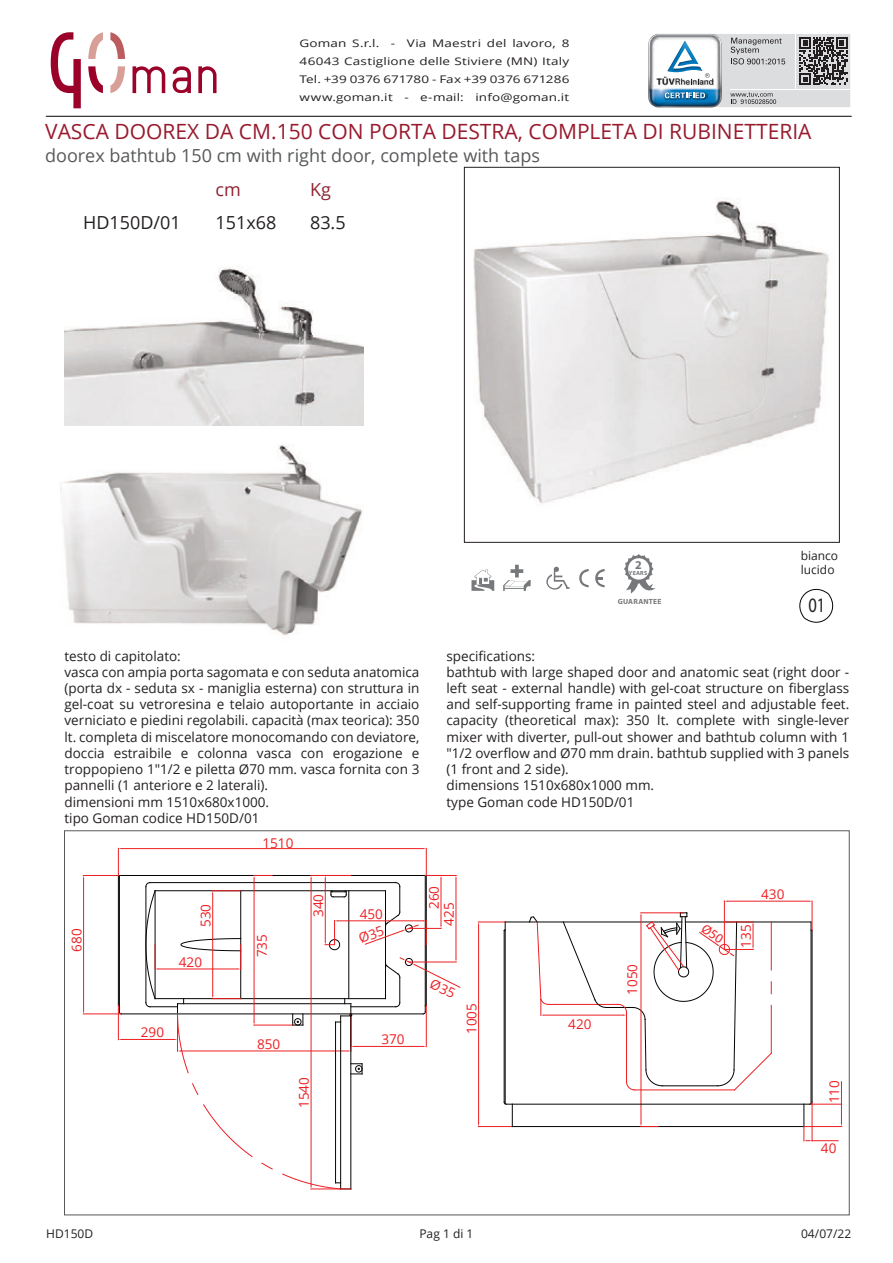
<style>
.page{position:relative;width:893px;height:1263px;background:#fff}
.page>*{position:absolute;margin:0;border:0;box-sizing:border-box;transform-origin:0 0}
.t1{font:21px "Open Sans";color:#981a2d}
.t2{font:20.7px "Myriad Pro";color:#231f20;scale:.8 1}
.t3{font:18px "Open Sans";color:#57585a}
.t4{font:18px "Open Sans";color:#231f20}
.t5{font:18px "Open Sans";color:#8d2431}
.t6{font:13.5px/16.2px "Open Sans";color:#231f20}
.t7{font:13.5px/15px "Open Sans";color:#ee1f23}
.t8{font:12px/14.4px "Open Sans";color:#231f20}
.t9{font:700 12px "Myriad Pro";color:#76787b}
.t10{font:10.5px/18px "Open Sans";letter-spacing:.01em;color:#231f20;text-align:justify;scale:1.29 1}
.t11{font:700 7.5px "Myriad Pro";letter-spacing:.025em;color:#76787b}
.t12{font:700 6px "Myriad Pro";letter-spacing:.04em;color:#76787b}
</style>
<div class="page">
<hr style="left:46px;top:116px;width:805px;height:1px;background:#231f20">
<svg style="left:648px;top:33px;width:202px;height:75px"></svg>
<svg style="left:88px;top:66px;width:15px;height:27px"></svg>
<svg style="left:198px;top:66px;width:19px;height:27px"></svg>
<svg style="left:133px;top:66px;width:32px;height:27px"></svg>
<svg style="left:173px;top:66px;width:18px;height:27px"></svg>
<svg style="left:88px;top:32px;width:15px;height:27px"></svg>
<svg style="left:110px;top:32px;width:15px;height:27px"></svg>
<svg style="left:110px;top:66px;width:15px;height:27px"></svg>
<svg style="left:51px;top:32px;width:30px;height:76px"></svg>
<img style="left:473px;top:200px;width:356px;height:304px">
<svg style="left:579px;top:569px;width:10px;height:18px"></svg>
<svg style="left:595px;top:569px;width:10px;height:18px"></svg>
<svg style="left:546px;top:567px;width:23px;height:23px"></svg>
<svg style="left:471px;top:569px;width:23px;height:22px"></svg>
<svg style="left:503px;top:565px;width:28px;height:26px"></svg>
<svg style="left:799px;top:588px;width:35px;height:35px"></svg>
<div style="left:464px;top:167px;width:376px;height:375px;border:1px solid #231f20"></div>
<svg style="left:624px;top:554px;width:31px;height:39px"></svg>
<hr style="left:118px;top:875px;width:308px;height:1px;background:#040503">
<hr style="left:150px;top:882px;width:246px;height:1px;background:#040503">
<hr style="left:121px;top:1014px;width:302px;height:1px;background:#040503">
<hr style="left:177px;top:1003px;width:174px;height:1px;background:#040503">
<hr style="left:351px;top:1006px;width:45px;height:1px;background:#040503">
<hr style="left:118px;top:875px;width:1px;height:130px;background:#040503">
<hr style="left:119px;top:875px;width:1px;height:137px;background:#040503">
<hr style="left:426px;top:875px;width:1px;height:130px;background:#040503">
<hr style="left:425px;top:875px;width:1px;height:137px;background:#040503">
<hr style="left:385px;top:926px;width:1px;height:37px;background:#040503">
<hr style="left:349px;top:891px;width:1px;height:108px;background:#040503">
<hr style="left:155px;top:998px;width:230px;height:1px;background:#040503">
<hr style="left:155px;top:890px;width:230px;height:1px;background:#040503">
<svg style="left:292px;top:1014px;width:12px;height:12px"></svg>
<hr style="left:121px;top:848px;width:302px;height:1px;background:#ee1f23">
<svg style="left:118px;top:848px;width:3px;height:27px"></svg>
<hr style="left:83px;top:875px;width:35px;height:1px;background:#ee1f23">
<hr style="left:83px;top:1014px;width:38px;height:1px;background:#ee1f23">
<hr style="left:83px;top:878px;width:1px;height:133px;background:#ee1f23">
<hr style="left:254px;top:1025px;width:39px;height:1px;background:#ee1f23">
<hr style="left:254px;top:878px;width:1px;height:144px;background:#ee1f23">
<svg style="left:254px;top:875px;width:18px;height:3px"></svg>
<hr style="left:181px;top:1051px;width:167px;height:1px;background:#ee1f23">
<hr style="left:426px;top:1005px;width:1px;height:42px;background:#ee1f23">
<hr style="left:354px;top:1046px;width:69px;height:1px;background:#ee1f23">
<hr style="left:118px;top:1005px;width:1px;height:35px;background:#ee1f23">
<hr style="left:121px;top:1039px;width:53px;height:1px;background:#ee1f23">
<hr style="left:340px;top:1016px;width:1px;height:173px;background:#040503">
<svg style="left:352px;top:1063px;width:11px;height:12px"></svg>
<hr style="left:351px;top:1016px;width:1px;height:173px;background:#040503">
<hr style="left:335px;top:1022px;width:1px;height:161px;background:#040503">
<svg style="left:336px;top:999px;width:16px;height:24px"></svg>
<hr style="left:311px;top:875px;width:40px;height:1px;background:#ee1f23">
<hr style="left:311px;top:878px;width:1px;height:308px;background:#ee1f23">
<svg style="left:331px;top:891px;width:16px;height:6px"></svg>
<hr style="left:325px;top:878px;width:1px;height:64px;background:#ee1f23">
<hr style="left:338px;top:920px;width:85px;height:1px;background:#ee1f23">
<svg style="left:325px;top:920px;width:15px;height:30px"></svg>
<hr style="left:441px;top:878px;width:1px;height:47px;background:#ee1f23">
<hr style="left:425px;top:875px;width:31px;height:1px;background:#ee1f23">
<hr style="left:456px;top:878px;width:1px;height:81px;background:#ee1f23">
<svg style="left:146px;top:882px;width:95px;height:191px"></svg>
<svg style="left:192px;top:1083px;width:6px;height:12px"></svg>
<svg style="left:203px;top:1104px;width:49px;height:53px"></svg>
<svg style="left:261px;top:1162px;width:12px;height:7px"></svg>
<svg style="left:282px;top:1173px;width:69px;height:17px"></svg>
<hr style="left:512px;top:1126px;width:292px;height:1px;background:#040503">
<hr style="left:635px;top:1090px;width:100px;height:1px;background:#ee1f23">
<hr style="left:548px;top:1004px;width:70px;height:1px;background:#ee1f23">
<hr style="left:685px;top:922px;width:126px;height:1px;background:#040503">
<hr style="left:505px;top:922px;width:177px;height:1px;background:#040503">
<hr style="left:812px;top:931px;width:1px;height:171px;background:#040503">
<hr style="left:811px;top:922px;width:1px;height:182px;background:#040503">
<hr style="left:504px;top:931px;width:1px;height:171px;background:#040503">
<hr style="left:505px;top:922px;width:1px;height:182px;background:#040503">
<hr style="left:641px;top:916px;width:1px;height:207px;background:#ee1f23">
<svg style="left:640px;top:1123px;width:18px;height:4px"></svg>
<hr style="left:478px;top:1126px;width:34px;height:1px;background:#ee1f23">
<hr style="left:478px;top:925px;width:1px;height:198px;background:#ee1f23">
<svg style="left:478px;top:922px;width:28px;height:9px"></svg>
<hr style="left:841px;top:1082px;width:1px;height:41px;background:#ee1f23">
<svg style="left:804px;top:1102px;width:38px;height:39px"></svg>
<hr style="left:506px;top:1104px;width:304px;height:1px;background:#040503">
<svg style="left:504px;top:1102px;width:9px;height:24px"></svg>
<hr style="left:724px;top:901px;width:1px;height:48px;background:#ee1f23">
<hr style="left:727px;top:901px;width:82px;height:1px;background:#ee1f23">
<svg style="left:809px;top:901px;width:4px;height:30px"></svg>
<hr style="left:544px;top:1015px;width:79px;height:1px;background:#ee1f23">
<svg style="left:529px;top:916px;width:20px;height:99px"></svg>
<img style="left:64px;top:266px;width:300px;height:159px">
<img style="left:60px;top:444px;width:303px;height:192px">
<svg style="left:385px;top:957px;width:75px;height:57px"></svg>
<svg style="left:358px;top:848px;width:83px;height:97px"></svg>
<svg style="left:563px;top:912px;width:209px;height:178px"></svg>
<p class="t10" style="left:299px;top:34px;width:211px">Goman S.r.l. - Via Maestri del lavoro, 8<br>46043 Castiglione delle Stiviere (MN) Italy Tel. +39 0376 671780 - Fax +39 0376 671286 www.goman.it - e-mail: info@goman.it</p>
<h1 class="t1" style="left:45px;top:117px;width:768px">VASCA DOOREX DA CM.150 CON PORTA DESTRA, COMPLETA DI RUBINETTERIA</h1>
<h3 class="t3" style="left:45px;top:143px;width:496px">doorex bathtub 150 cm with right door, complete with taps</h3>
<h3 class="t4" style="left:83px;top:210px;width:99px">HD150D/01</h3>
<h3 class="t5" style="left:215px;top:177px;width:27px">cm</h3>
<h3 class="t4" style="left:215px;top:210px;width:62px">151x68</h3>
<h3 class="t5" style="left:310px;top:177px;width:22px">Kg</h3>
<h3 class="t4" style="left:310px;top:210px;width:37px">83.5</h3>
<p class="t9" style="left:635px;top:558px;width:8px">2</p>
<p class="t12" style="left:629px;top:569px;width:20px">YEARS</p>
<p class="t11" style="left:618px;top:596px;width:45px">GUARANTEE</p>
<p class="t8" style="left:801px;top:548px;width:39px">bianco lucido</p>
<h2 class="t2" style="left:808px;top:593px;width:23px">01</h2>
<p class="t6" style="left:64px;top:647px;width:356px">testo di capitolato:<br>vasca con ampia porta sagomata e con seduta anatomica (porta dx - seduta sx - maniglia esterna) con struttura in gel-coat su vetroresina e telaio autoportante in acciaio verniciato e piedini regolabili. capacità (max teorica): 350 lt. completa di miscelatore monocomando con deviatore, doccia estraibile e colonna vasca con erogazione e troppopieno 1"1/2 e piletta Ø70 mm. vasca fornita con 3 pannelli (1 anteriore e 2 laterali).<br>dimensioni mm 1510x680x1000.<br>tipo Goman codice HD150D/01</p>
<p class="t6" style="left:446px;top:647px;width:404px">specifications:<br>bathtub with large shaped door and anatomic seat (right door - left seat - external handle) with gel-coat structure on fiberglass and self-supporting frame in painted steel and adjustable feet. capacity (theoretical max): 350 lt. complete with single-lever mixer with diverter, pull-out shower and bathtub column with 1 "1/2 overflow and Ø70 mm drain. bathtub supplied with 3 panels (1 front and 2 side).<br>dimensions 1510x680x1000 mm.<br>type Goman code HD150D/01</p>
<p class="t7" style="left:263px;top:835px;width:32px">1510</p>
<p class="t7" style="left:198px;top:927px;width:25px;rotate:-90deg">530</p>
<p class="t7" style="left:179px;top:954px;width:25px">420</p>
<p class="t7" style="left:69px;top:952px;width:25px;rotate:-90deg">680</p>
<p class="t7" style="left:254px;top:957px;width:25px;rotate:-90deg">735</p>
<p class="t7" style="left:310px;top:917px;width:25px;rotate:-90deg">340</p>
<p class="t7" style="left:360px;top:906px;width:25px">450</p>
<p class="t7" style="left:141px;top:1024px;width:25px">290</p>
<p class="t7" style="left:257px;top:1036px;width:25px">850</p>
<p class="t7" style="left:381px;top:1031px;width:25px">370</p>
<p class="t7" style="left:296px;top:1108px;width:32px;rotate:-90deg">1540</p>
<p class="t7" style="left:426px;top:926px;width:41px;text-indent:17px;rotate:-90deg">260<br>425</p>
<p class="t7" style="left:464px;top:1034px;width:32px;rotate:-90deg">1005</p>
<p class="t7" style="left:568px;top:1017px;width:25px">420</p>
<p class="t7" style="left:624px;top:995px;width:32px;rotate:-90deg">1050</p>
<p class="t7" style="left:738px;top:948px;width:25px;rotate:-90deg">135</p>
<p class="t7" style="left:761px;top:886px;width:25px">430</p>
<p class="t7" style="left:826px;top:1103px;width:25px;rotate:-90deg">110</p>
<p class="t7" style="left:821px;top:1141px;width:17px">40</p>
<p class="t8" style="left:46px;top:1226px;width:48px">HD150D</p>
<p class="t8" style="left:419px;top:1226px;width:56px">Pag 1 di 1</p>
<p class="t8" style="left:801px;top:1226px;width:52px">04/07/22</p>
</div>
